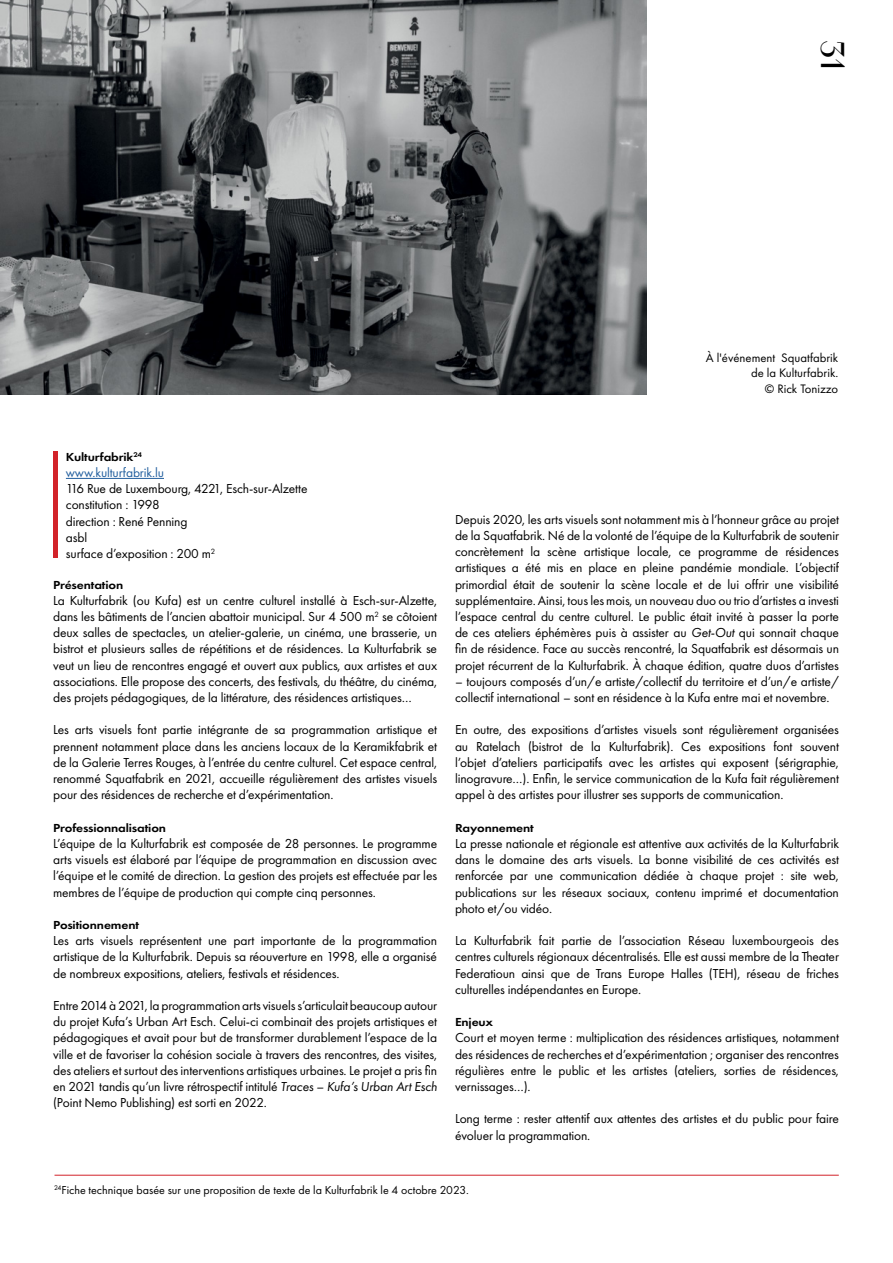
<style>
.page{position:relative;width:893px;height:1263px;background:#fff}
.page>*{position:absolute;margin:0;border:0;box-sizing:border-box;transform-origin:0 0}
.t1{font:33px "Numbers Valuta Solid";color:#000}
.t2{font:13.5px/16.2px "Futura PT";letter-spacing:-.01em;color:#000;text-align:justify}
.t3{font:13.5px "Futura PT";letter-spacing:-.01em;color:#215e9e}
.t4{font:12.75px/15.3px "Futura PT";color:#000;text-align:right}
.t5{font:600 12.15px "Futura PT";letter-spacing:-.01em;color:#000;scale:1.12 1}
.t6{font:12px "Futura PT";color:#000}
.s1{font-style:italic}
</style>
<div class="page">
<hr style="left:66px;top:478px;width:98px;height:1px;background:#215e9e">
<hr style="left:53px;top:452px;width:4px;height:106px;background:#d2232a">
<hr style="left:55px;top:1175px;width:784px;height:1px;background:#d2232a">
<img style="left:0;top:0;width:647px;height:394px">
<h1 class="t1" style="left:847px;top:40px;width:31px;rotate:90deg">31</h1>
<p class="t4" style="left:706px;top:350px;width:134px">À l'événement Squatfabrik de la Kulturfabrik.<br>© Rick Tonizzo</p>
<p class="t5" style="left:66px;top:449px;width:69px">Kulturfabrik<sup>24</sup></p>
<p class="t3" style="left:66px;top:464px;width:100px">www.kulturfabrik.lu</p>
<p class="t2" style="left:66px;top:481px;width:243px;text-align:left">116 Rue de Luxembourg, 4221, Esch-sur-Alzette constitution : 1998<br>direction : René Penning<br>asbl<br>surface d’exposition : 200 m<sup>2</sup></p>
<p class="t5" style="left:53px;top:577px;width:64px">Présentation</p>
<p class="t2" style="left:53px;top:592px;width:385px">La Kulturfabrik (ou Kufa) est un centre culturel installé à Esch-sur-Alzette, dans les bâtiments de l’ancien abattoir municipal. Sur 4 500 m<sup>2</sup> se côtoient deux salles de spectacles, un atelier-galerie, un cinéma, une brasserie, un bistrot et plusieurs salles de répétitions et de résidences. La Kulturfabrik se veut un lieu de rencontres engagé et ouvert aux publics, aux artistes et aux associations. Elle propose des concerts, des festivals, du théâtre, du cinéma, des projets pédagogiques, de la littérature, des résidences artistiques…</p>
<p class="t2" style="left:53px;top:722px;width:385px">Les arts visuels font partie intégrante de sa programmation artistique et prennent notamment place dans les anciens locaux de la Keramikfabrik et de la Galerie Terres Rouges, à l’entrée du centre culturel. Cet espace central, renommé Squatfabrik en 2021, accueille régulièrement des artistes visuels pour des résidences de recherche et d’expérimentation.</p>
<p class="t5" style="left:53px;top:820px;width:102px">Professionnalisation</p>
<p class="t2" style="left:53px;top:835px;width:385px">L’équipe de la Kulturfabrik est composée de 28 personnes. Le programme arts visuels est élaboré par l’équipe de programmation en discussion avec l’équipe et le comité de direction. La gestion des projets est effectuée par les membres de l’équipe de production qui compte cinq personnes.</p>
<p class="t5" style="left:53px;top:917px;width:78px">Positionnement</p>
<p class="t2" style="left:53px;top:932px;width:385px">Les arts visuels représentent une part importante de la programmation artistique de la Kulturfabrik. Depuis sa réouverture en 1998, elle a organisé de nombreux expositions, ateliers, festivals et résidences.</p>
<p class="t2" style="left:53px;top:997px;width:386px">Entre 2014 à 2021, la programmation arts visuels s’articulait beaucoup autour du projet Kufa’s Urban Art Esch. Celui-ci combinait des projets artistiques et pédagogiques et avait pour but de transformer durablement l’espace de la ville et de favoriser la cohésion sociale à travers des rencontres, des visites, des ateliers et surtout des interventions artistiques urbaines. Le projet a pris fin en 2021 tandis qu’un livre rétrospectif intitulé <span class="s1">Traces – Kufa’s Urban Art Esch </span>(Point Nemo Publishing) est sorti en 2022.</p>
<p class="t2" style="left:455px;top:511px;width:386px">Depuis 2020, les arts visuels sont notamment mis à l’honneur grâce au projet de la Squatfabrik. Né de la volonté de l’équipe de la Kulturfabrik de soutenir concrètement la scène artistique locale, ce programme de résidences artistiques a été mis en place en pleine pandémie mondiale. L’objectif primordial était de soutenir la scène locale et de lui offrir une visibilité supplémentaire. Ainsi, tous les mois, un nouveau duo ou trio d’artistes a investi l’espace central du centre culturel. Le public était invité à passer la porte de ces ateliers éphémères puis à assister au <span class="s1">Get-Out</span> qui sonnait chaque fin de résidence. Face au succès rencontré, la Squatfabrik est désormais un projet récurrent de la Kulturfabrik. À chaque édition, quatre duos d’artistes</p>
<p class="t2" style="left:455px;top:673px;width:385px">– toujours composés d’un/e artiste/collectif du territoire et d’un/e artiste/ collectif international – sont en résidence à la Kufa entre mai et novembre.</p>
<p class="t2" style="left:455px;top:722px;width:386px">En outre, des expositions d’artistes visuels sont régulièrement organisées au Ratelach (bistrot de la Kulturfabrik). Ces expositions font souvent l’objet d’ateliers participatifs avec les artistes qui exposent (sérigraphie, linogravure…). Enfin, le service communication de la Kufa fait régulièrement appel à des artistes pour illustrer ses supports de communication.</p>
<p class="t5" style="left:455px;top:820px;width:72px">Rayonnement</p>
<p class="t2" style="left:455px;top:835px;width:386px">La presse nationale et régionale est attentive aux activités de la Kulturfabrik dans le domaine des arts visuels. La bonne visibilité de ces activités est renforcée par une communication dédiée à chaque projet : site web, publications sur les réseaux sociaux, contenu imprimé et documentation photo et/ou vidéo.</p>
<p class="t2" style="left:455px;top:932px;width:385px">La Kulturfabrik fait partie de l’association Réseau luxembourgeois des centres culturels régionaux décentralisés. Elle est aussi membre de la Theater Federatioun ainsi que de Trans Europe Halles (TEH), réseau de friches culturelles indépendantes en Europe.</p>
<p class="t5" style="left:455px;top:1014px;width:36px">Enjeux</p>
<p class="t2" style="left:455px;top:1030px;width:386px">Court et moyen terme : multiplication des résidences artistiques, notamment des résidences de recherches et d’expérimentation ; organiser des rencontres régulières entre le public et les artistes (ateliers, sorties de résidences, vernissages…).</p>
<p class="t2" style="left:455px;top:1111px;width:385px">Long terme : rester attentif aux attentes des artistes et du public pour faire évoluer la programmation.</p>
<p class="t6" style="left:54px;top:1182px;width:416px"><sup>24</sup>Fiche technique basée sur une proposition de texte de la Kulturfabrik le 4 octobre 2023.</p>
</div>
